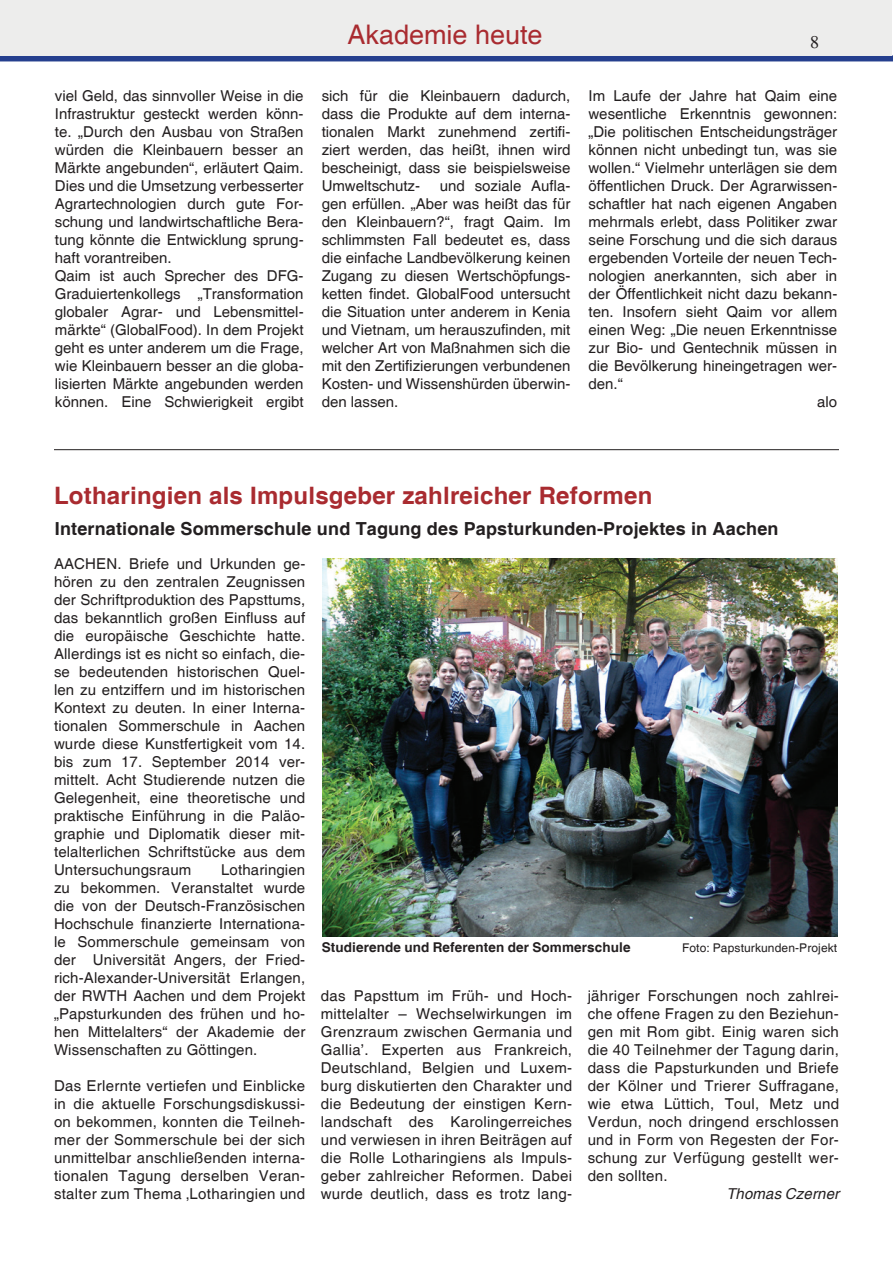
<style>
.page{position:relative;width:893px;height:1263px;background:#fff}
.page>*{position:absolute;margin:0;border:0;box-sizing:border-box;transform-origin:0 0}
.t1{font:27px "Helvetica";color:#a92b30}
.t2{font:700 24px "Helvetica";letter-spacing:.01em;color:#a92b30}
.t3{font:700 18px "Helvetica";letter-spacing:.01em;color:#231f20}
.t4{font:18px "Times";color:#231f20}
.t5{font:15px/18px "Helvetica";color:#231f20;text-align:justify}
.t6{font:italic 15px "Helvetica";letter-spacing:.01em;color:#231f20}
.t7{font:700 13.5px "Helvetica";letter-spacing:.01em;color:#231f20}
.t8{font:12px "Helvetica";letter-spacing:.01em;color:#231f20}
</style>
<div class="page">
<div style="left:0;top:55px;width:893px;height:6px;background:#253f8e"></div>
<div style="left:0;top:0;width:891px;height:55px;background:#ededec"></div>
<hr style="left:54px;top:449px;width:785px;height:1px;background:#231f20">
<img style="left:322px;top:558px;width:515px;height:378px">
<h1 class="t1" style="left:347px;top:19px;width:197px">Akademie heute</h1>
<p class="t4" style="left:810px;top:31px;width:10px">8</p>
<p class="t5" style="left:55px;top:87px;width:250px;text-align:left">viel Geld, das sinnvoller Weise in die Infrastruktur gesteckt werden könn&shy;te. „Durch den Ausbau von Straßen würden die Kleinbauern besser an Märkte angebunden“, erläutert Qaim.<br>Dies und die Umsetzung verbesserter Agrartechnologien durch gute For&shy;schung und landwirtschaftliche Bera&shy;tung könnte die Entwicklung sprung&shy;haft vorantreiben.<br>Qaim ist auch Sprecher des DFG-Graduiertenkollegs „Transformation globaler Agrar- und Lebensmittel&shy;märkte“ (GlobalFood). In dem Projekt geht es unter anderem um die Frage, wie Kleinbauern besser an die globa&shy;lisierten Märkte angebunden werden können. Eine Schwierigkeit ergibt</p>
<p class="t5" style="left:322px;top:87px;width:250px">sich für die Kleinbauern dadurch, dass die Produkte auf dem interna&shy;tionalen Markt zunehmend zertifi&shy;ziert werden, das heißt, ihnen wird bescheinigt, dass sie beispielsweise Umweltschutz-</p>
<p class="t5" style="left:322px;top:177px;width:250px;text-indent:118px">und soziale Aufla&shy;gen erfüllen. „Aber was heißt das für den Kleinbauern?“, fragt Qaim. Im schlimmsten Fall bedeutet es, dass die einfache Landbevölkerung keinen Zugang zu diesen Wertschöpfungs&shy;ketten findet. GlobalFood untersucht die Situation unter anderem in Kenia und Vietnam, um herauszufinden, mit welcher Art von Maßnahmen sich die mit den Zertifizierungen verbundenen Kosten- und Wissenshürden überwin&shy;den lassen.</p>
<p class="t5" style="left:588px;top:87px;width:250px">Im Laufe der Jahre hat Qaim eine</p>
<p class="t5" style="left:588px;top:105px;width:250px">wesentliche Erkenntnis gewonnen:</p>
<p class="t5" style="left:588px;top:123px;width:250px">„Die politischen Entscheidungsträger</p>
<p class="t5" style="left:588px;top:141px;width:250px">können nicht unbedingt tun, was sie</p>
<p class="t5" style="left:588px;top:159px;width:250px">wollen.“ Vielmehr unterlägen sie dem</p>
<p class="t5" style="left:588px;top:177px;width:250px">öffentlichen Druck. Der Agrarwissen-</p>
<p class="t5" style="left:588px;top:195px;width:250px">schaftler hat nach eigenen Angaben</p>
<p class="t5" style="left:588px;top:213px;width:250px">mehrmals erlebt, dass Politiker zwar</p>
<p class="t5" style="left:588px;top:231px;width:250px">seine Forschung und die sich daraus</p>
<p class="t5" style="left:588px;top:249px;width:250px">ergebenden Vorteile der neuen Tech-</p>
<p class="t5" style="left:588px;top:267px;width:250px">nologien anerkannten, sich aber in</p>
<p class="t5" style="left:588px;top:285px;width:250px">der Öffentlichkeit nicht dazu bekann-</p>
<p class="t5" style="left:588px;top:303px;width:250px">ten. Insofern sieht Qaim vor allem</p>
<p class="t5" style="left:588px;top:321px;width:250px">einen Weg: „Die neuen Erkenntnisse</p>
<p class="t5" style="left:588px;top:339px;width:250px">zur Bio- und Gentechnik müssen in</p>
<p class="t5" style="left:588px;top:357px;width:250px">die Bevölkerung hineingetragen wer-</p>
<p class="t5" style="left:588px;top:375px;width:36px">den.“</p>
<p class="t5" style="left:817px;top:393px;width:22px">alo</p>
<h2 class="t2" style="left:54px;top:480px;width:600px">Lotharingien als Impulsgeber zahlreicher Reformen</h2>
<p class="t3" style="left:55px;top:518px;width:725px">Internationale Sommerschule und Tagung des Papsturkunden-Projektes in Aachen</p>
<p class="t5" style="left:54px;top:555px;width:253px">AACHEN. Briefe und Urkunden ge&shy;hören zu den zentralen Zeugnissen der Schriftproduktion des Papsttums, das bekanntlich großen Einfluss auf die europäische Geschichte hatte.<br>Allerdings ist es nicht so einfach, die&shy;se bedeutenden historischen Quel&shy;len zu entziffern und im historischen Kontext zu deuten. In einer Interna&shy;tionalen Sommerschule in Aachen wurde diese Kunstfertigkeit vom 14. bis zum 17. September 2014 ver&shy;mittelt. Acht Studierende nutzen die Gelegenheit, eine theoretische und praktische Einführung in die Paläo&shy;graphie und Diplomatik dieser mit&shy;telalterlichen Schriftstücke aus dem Untersuchungsraum</p>
<p class="t5" style="left:54px;top:861px;width:253px;text-indent:167px">Lotharingien zu bekommen. Veranstaltet wurde die von der Deutsch-Französischen Hochschule finanzierte Internationa&shy;le Sommerschule gemeinsam von der Universität Angers, der Fried&shy;rich-Alexander-Universität Erlangen, der RWTH Aachen und dem Projekt „Papsturkunden des frühen und ho&shy;hen Mittelalters“ der Akademie der Wissenschaften zu Göttingen.</p>
<p class="t5" style="left:54px;top:1077px;width:253px">Das Erlernte vertiefen und Einblicke in die aktuelle Forschungsdiskussi&shy;on bekommen, konnten die Teilneh&shy;mer der Sommerschule bei der sich unmittelbar anschließenden interna&shy;tionalen Tagung derselben Veran&shy;stalter zum Thema ‚Lotharingien und</p>
<p class="t7" style="left:322px;top:939px;width:310px">Studierende und Referenten der Sommerschule</p>
<p class="t8" style="left:682px;top:941px;width:157px">Foto: Papsturkunden-Projekt</p>
<p class="t5" style="left:321px;top:987px;width:253px">das Papsttum im Früh- und Hoch&shy;mittelalter – Wechselwirkungen im Grenzraum zwischen Germania und Gallia’. Experten aus Frankreich, Deutschland, Belgien und Luxem&shy;burg diskutierten den Charakter und die Bedeutung der einstigen Kern&shy;landschaft des Karolingerreiches und verwiesen in ihren Beiträgen auf die Rolle Lotharingiens als Impuls&shy;geber zahlreicher Reformen. Dabei wurde deutlich, dass es trotz lang-</p>
<p class="t5" style="left:588px;top:987px;width:253px">jähriger Forschungen noch zahlrei&shy;che offene Fragen zu den Beziehun&shy;gen mit Rom gibt. Einig waren sich die 40 Teilnehmer der Tagung darin, dass die Papsturkunden und Briefe der Kölner und Trierer Suffragane, wie etwa Lüttich, Toul, Metz und Verdun, noch dringend erschlossen und in Form von Regesten der For&shy;schung zur Verfügung gestellt wer&shy;den sollten.</p>
<p class="t6" style="left:726px;top:1185px;width:114px">Thomas Czerner</p>
</div>
